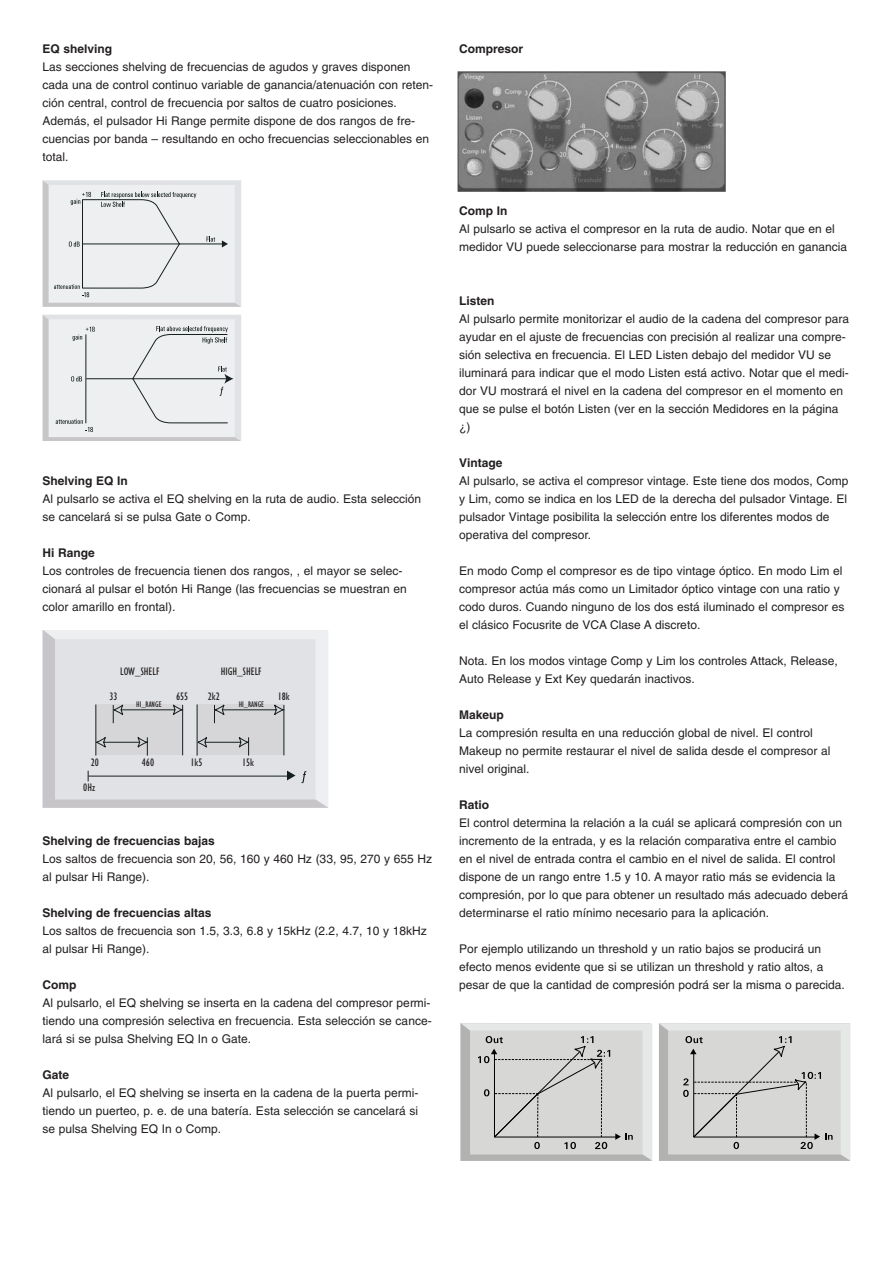
<style>
.page{position:relative;width:893px;height:1263px;background:#fff}
.page>*{position:absolute;margin:0;border:0;box-sizing:border-box;transform-origin:0 0}
.t1{font:12px/18px "Helvetica";color:#231f20}
.t2{font:700 12px "Helvetica";color:#231f20}
.t3{font:condensed 11.25px "Gill Sans";color:#231f20}
.t4{font:condensed 8.4px "Gill Sans";color:#231f20}
</style>
<div class="page">
<svg style="left:43px;top:180px;width:198px;height:127px;background:#e3e5e6"></svg>
<hr style="left:82px;top:200px;width:1px;height:88px;background:#151f1f">
<svg style="left:43px;top:315px;width:198px;height:125px;background:#e1e3e4"></svg>
<svg style="left:43px;top:630px;width:285px;height:178px;background:#dedfe2"></svg>
<svg style="left:287px;top:771px;width:8px;height:9px"></svg>
<hr style="left:88px;top:776px;width:203px;height:1px;background:#151f1f">
<svg style="left:301px;top:771px;width:5px;height:12px"></svg>
<hr style="left:96px;top:704px;width:1px;height:52px;background:#151f1f">
<hr style="left:182px;top:705px;width:1px;height:50px;background:#151f1f">
<svg style="left:96px;top:705px;width:86px;height:51px;background:#cacbcd"></svg>
<hr style="left:197px;top:704px;width:1px;height:52px;background:#151f1f">
<hr style="left:284px;top:705px;width:1px;height:50px;background:#151f1f">
<svg style="left:198px;top:705px;width:86px;height:51px;background:#cacacc"></svg>
<img style="left:458px;top:71px;width:268px;height:121px">
<svg style="left:461px;top:1023px;width:191px;height:138px;background:#cdcdcb"></svg>
<svg style="left:659px;top:1023px;width:191px;height:138px;background:#cdcdcb"></svg>
<p class="t2" style="left:43px;top:41px;width:71px">EQ shelving</p>
<p class="t1" style="left:43px;top:57px;width:392px">Las secciones shelving de frecuencias de agudos y graves disponen cada una de control continuo variable de ganancia/atenuación con reten&shy;ción central, control de frecuencia por saltos de cuatro posiciones.<br>Además, el pulsador Hi Range permite dispone de dos rangos de fre&shy;cuencias por banda – resultando en ocho frecuencias seleccionables en total.</p>
<p class="t2" style="left:43px;top:473px;width:87px">Shelving EQ In</p>
<p class="t1" style="left:43px;top:489px;width:380px">Al pulsarlo se activa el EQ shelving en la ruta de audio. Esta selección se cancelará si se pulsa Gate o Comp.</p>
<p class="t2" style="left:43px;top:545px;width:54px">Hi Range</p>
<p class="t1" style="left:43px;top:561px;width:366px">Los controles de frecuencia tienen dos rangos, , el mayor se selec&shy;cionará al pulsar el botón Hi Range (las frecuencias se muestran en color amarillo en frontal).</p>
<p class="t3" style="left:221px;top:665px;width:43px">HIGH_SHELF</p>
<p class="t3" style="left:120px;top:665px;width:41px">LOW_SHELF</p>
<p class="t4" style="left:136px;top:700px;width:27px">HI_RANGE</p>
<p class="t4" style="left:239px;top:700px;width:27px">HI_RANGE</p>
<p class="t3" style="left:109px;top:690px;width:10px">33</p>
<p class="t3" style="left:208px;top:690px;width:14px">2k2</p>
<p class="t3" style="left:176px;top:690px;width:14px">655</p>
<p class="t3" style="left:278px;top:690px;width:14px">18k</p>
<p class="t3" style="left:91px;top:756px;width:10px">20</p>
<p class="t3" style="left:83px;top:782px;width:13px">0Hz</p>
<p class="t3" style="left:142px;top:756px;width:14px">460</p>
<p class="t3" style="left:191px;top:756px;width:14px">1k5</p>
<p class="t3" style="left:242px;top:756px;width:14px">15k</p>
<p class="t2" style="left:43px;top:833px;width:174px">Shelving de frecuencias bajas</p>
<p class="t1" style="left:43px;top:849px;width:391px">Los saltos de frecuencia son 20, 56, 160 y 460 Hz (33, 95, 270 y 655 Hz al pulsar Hi Range).</p>
<p class="t2" style="left:43px;top:905px;width:171px">Shelving de frecuencias altas</p>
<p class="t1" style="left:43px;top:921px;width:386px">Los saltos de frecuencia son 1.5, 3.3, 6.8 y 15kHz (2.2, 4.7, 10 y 18kHz al pulsar Hi Range).</p>
<p class="t2" style="left:43px;top:977px;width:35px">Comp</p>
<p class="t1" style="left:43px;top:993px;width:391px;text-align:justify">Al pulsarlo, el EQ shelving se inserta en la cadena del compresor permi&shy;tiendo una compresión selectiva en frecuencia. Esta selección se cance&shy;lará si se pulsa Shelving EQ In o Gate.</p>
<p class="t2" style="left:43px;top:1067px;width:28px">Gate</p>
<p class="t1" style="left:43px;top:1083px;width:377px;text-align:justify">Al pulsarlo, el EQ shelving se inserta en la cadena de la puerta permi&shy;tiendo un puerteo, p. e. de una batería. Esta selección se cancelará si se pulsa Shelving EQ In o Comp.</p>
<p class="t2" style="left:459px;top:41px;width:65px">Compresor</p>
<p class="t2" style="left:459px;top:203px;width:50px">Comp In</p>
<p class="t1" style="left:459px;top:219px;width:389px">Al pulsarlo se activa el compresor en la ruta de audio. Notar que en el medidor VU puede seleccionarse para mostrar la reducción en ganancia</p>
<p class="t2" style="left:459px;top:293px;width:37px">Listen</p>
<p class="t1" style="left:459px;top:309px;width:391px">Al pulsarlo permite monitorizar el audio de la cadena del compresor para ayudar en el ajuste de frecuencias con precisión al realizar una compre&shy;sión selectiva en frecuencia. El LED Listen debajo del medidor VU se iluminará para indicar que el modo Listen está activo. Notar que el medi&shy;dor VU mostrará el nivel en la cadena del compresor en el momento en que se pulse el botón Listen (ver en la sección Medidores en la página ¿)</p>
<p class="t2" style="left:459px;top:455px;width:45px">Vintage</p>
<p class="t1" style="left:459px;top:471px;width:391px">Al pulsarlo, se activa el compresor vintage. Este tiene dos modos, Comp y Lim, como se indica en los LED de la derecha del pulsador Vintage. El pulsador Vintage posibilita la selección entre los diferentes modos de operativa del compresor.</p>
<p class="t1" style="left:459px;top:561px;width:387px">En modo Comp el compresor es de tipo vintage óptico. En modo Lim el compresor actúa más como un Limitador óptico vintage con una ratio y codo duros. Cuando ninguno de los dos está iluminado el compresor es el clásico Focusrite de VCA Clase A discreto.</p>
<p class="t1" style="left:459px;top:651px;width:380px">Nota. En los modos vintage Comp y Lim los controles Attack, Release,<br>Auto Release y Ext Key quedarán inactivos.</p>
<p class="t2" style="left:459px;top:707px;width:46px">Makeup</p>
<p class="t1" style="left:459px;top:723px;width:373px">La compresión resulta en una reducción global de nivel. El control<br>Makeup no permite restaurar el nivel de salida desde el compresor al nivel original.</p>
<p class="t2" style="left:459px;top:797px;width:31px">Ratio</p>
<p class="t1" style="left:459px;top:813px;width:390px">El control determina la relación a la cuál se aplicará compresión con un incremento de la entrada, y es la relación comparativa entre el cambio en el nivel de entrada contra el cambio en el nivel de salida. El control dispone de un rango entre 1.5 y 10. A mayor ratio más se evidencia la compresión, por lo que para obtener un resultado más adecuado deberá determinarse el ratio mínimo necesario para la aplicación.</p>
<p class="t1" style="left:459px;top:939px;width:387px">Por ejemplo utilizando un threshold y un ratio bajos se producirá un efecto menos evidente que si se utilizan un threshold y ratio altos, a pesar de que la cantidad de compresión podrá ser la misma o parecida.</p>
</div>
